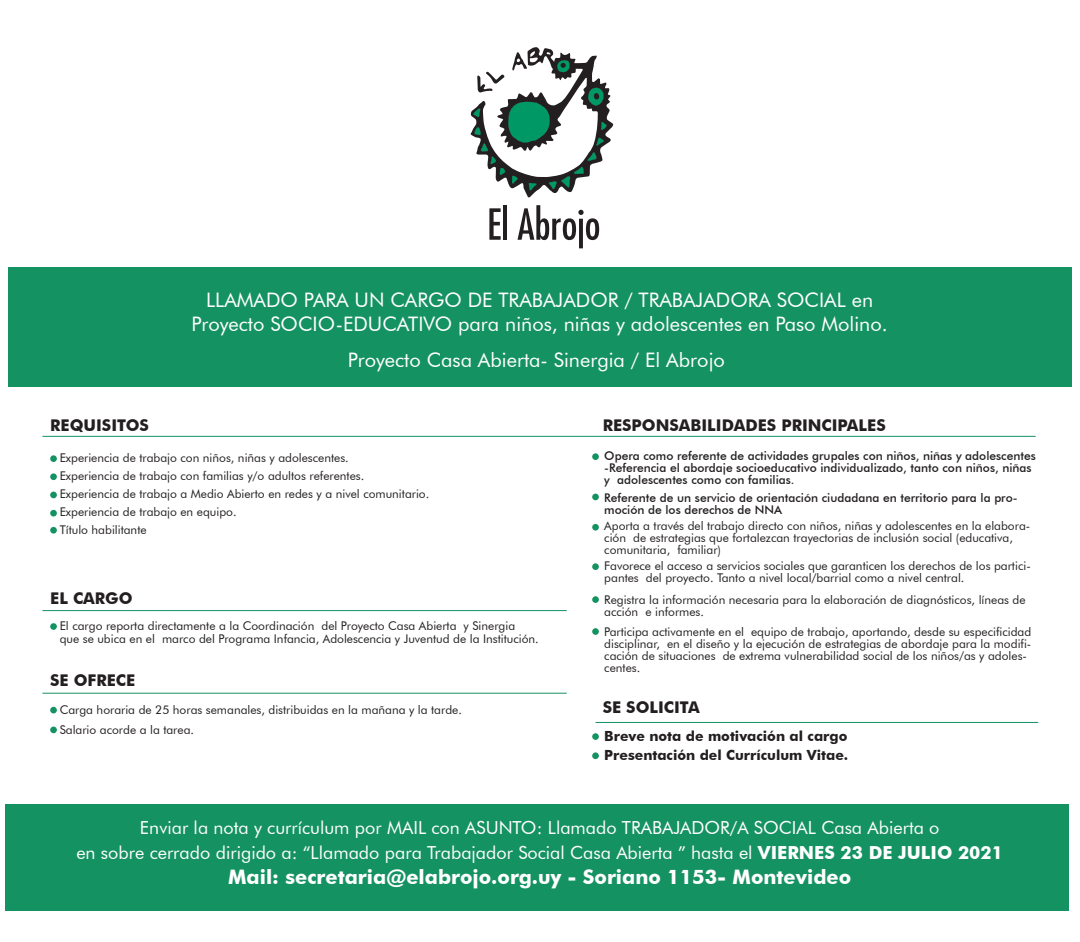
<style>
.page{position:relative;width:1080px;height:942px;background:#fff}
.page>*{position:absolute;margin:0;border:0;box-sizing:border-box;transform-origin:0 0}
.t1{font:20px/24px "Futura BT";color:#fff;text-align:center}
.t2{font:700 20px "Futura BT";color:#fff}
.t3{font:18px/25px "Futura BT";color:#fff;text-align:center}
.t4{font:700 16.2px "Futura BT";color:#231f20}
.t5{font:700 14px/19px "Futura BT";color:#231f20}
.t6{font:12px/12px "Futura BT";color:#231f20}
.t7{font:500 12px/12px "Futura BT";color:#231f20}
.s1{font-weight:700}
</style>
<div class="page">
<div style="left:6px;top:804px;width:1063px;height:106px;background:#159262"></div>
<svg style="left:470px;top:47px;width:144px;height:151px"></svg>
<svg style="left:489px;top:208px;width:12px;height:32px"></svg>
<hr style="left:503px;top:205px;width:4px;height:35px;background:#231f20">
<svg style="left:518px;top:205px;width:81px;height:43px"></svg>
<div style="left:8px;top:267px;width:1063px;height:119px;background:#159262"></div>
<div style="left:50px;top:455px;width:7px;height:7px;background:#159262;border-radius:50%"></div>
<div style="left:50px;top:473px;width:7px;height:7px;background:#159262;border-radius:50%"></div>
<div style="left:50px;top:492px;width:7px;height:6px;background:#159262;border-radius:50%"></div>
<div style="left:50px;top:510px;width:7px;height:6px;background:#159262;border-radius:50%"></div>
<div style="left:50px;top:527px;width:7px;height:7px;background:#159262;border-radius:50%"></div>
<div style="left:592px;top:453px;width:7px;height:7px;background:#159262;border-radius:50%"></div>
<div style="left:592px;top:628px;width:7px;height:7px;background:#159262;border-radius:50%"></div>
<div style="left:592px;top:494px;width:7px;height:6px;background:#159262;border-radius:50%"></div>
<div style="left:592px;top:563px;width:7px;height:7px;background:#159262;border-radius:50%"></div>
<div style="left:592px;top:524px;width:7px;height:7px;background:#159262;border-radius:50%"></div>
<div style="left:592px;top:596px;width:7px;height:7px;background:#159262;border-radius:50%"></div>
<div style="left:50px;top:623px;width:7px;height:7px;background:#159262;border-radius:50%"></div>
<div style="left:592px;top:733px;width:7px;height:7px;background:#159262;border-radius:50%"></div>
<div style="left:592px;top:752px;width:7px;height:7px;background:#159262;border-radius:50%"></div>
<hr style="left:42px;top:436px;width:994px;height:1px;background:#159262">
<hr style="left:42px;top:610px;width:525px;height:1px;background:#159262">
<hr style="left:596px;top:722px;width:442px;height:1px;background:#159262">
<div style="left:50px;top:707px;width:7px;height:6px;background:#159262;border-radius:50%"></div>
<hr style="left:42px;top:693px;width:525px;height:1px;background:#159262">
<div style="left:50px;top:727px;width:7px;height:6px;background:#159262;border-radius:50%"></div>
<h1 class="t1" style="left:192px;top:287px;width:698px">LLAMADO PARA UN CARGO DE TRABAJADOR / TRABAJADORA SOCIAL en<br>Proyecto SOCIO-EDUCATIVO para niños, niñas y adolescentes en Paso Molino.</h1>
<h1 class="t1" style="left:348px;top:348px;width:378px">Proyecto Casa Abierta- Sinergia / El Abrojo</h1>
<h3 class="t4" style="left:50px;top:415px;width:100px">REQUISITOS</h3>
<p class="t6" style="left:60px;top:449px;width:371px;line-height:18px">Experiencia de trabajo con niños, niñas y adolescentes.<br>Experiencia de trabajo con familias y/o adultos referentes.<br>Experiencia de trabajo a Medio Abierto en redes y a nivel comunitario.<br>Experiencia de trabajo en equipo.<br>Título habilitante</p>
<h3 class="t4" style="left:50px;top:588px;width:84px">EL CARGO</h3>
<p class="t6" style="left:60px;top:619px;width:481px;line-height:13px">El cargo reporta directamente a la Coordinación del Proyecto Casa Abierta y Sinergia<br>que se ubica en el marco del Programa Infancia, Adolescencia y Juventud de la Institución.</p>
<h3 class="t4" style="left:50px;top:670px;width:87px">SE OFRECE</h3>
<p class="t6" style="left:60px;top:700px;width:404px;line-height:20px">Carga horaria de 25 horas semanales, distribuidas en la mañana y la tarde.<br>Salario acorde a la tarea.</p>
<h3 class="t4" style="left:603px;top:415px;width:285px">RESPONSABILIDADES PRINCIPALES</h3>
<p class="t7" style="left:604px;top:450px;width:433px">Opera como referente de actividades grupales con niños, niñas y adolescentes -Referencia el abordaje socioeducativo individualizado, tanto con niños, niñas y adolescentes como con familias.</p>
<p class="t7" style="left:604px;top:491px;width:415px">Referente de un servicio de orientación ciudadana en territorio para la pro&shy;moción de los derechos de NNA</p>
<p class="t6" style="left:604px;top:519px;width:427px">Aporta a través del trabajo directo con niños, niñas y adolescentes en la elabora&shy;ción de estrategias que fortalezcan trayectorias de inclusión social (educativa, comunitaria, familiar)</p>
<p class="t6" style="left:604px;top:560px;width:428px">Favorece el acceso a servicios sociales que garanticen los derechos de los partici&shy;pantes del proyecto. Tanto a nivel local/barrial como a nivel central.</p>
<p class="t6" style="left:604px;top:594px;width:423px">Registra la información necesaria para la elaboración de diagnósticos, líneas de acción e informes.</p>
<p class="t6" style="left:604px;top:626px;width:429px">Participa activamente en el equipo de trabajo, aportando, desde su especificidad disciplinar, en el diseño y la ejecución de estrategias de abordaje para la modifi&shy;cación de situaciones de extrema vulnerabilidad social de los niños/as y adoles&shy;centes.</p>
<h3 class="t4" style="left:603px;top:698px;width:99px">SE SOLICITA</h3>
<p class="t5" style="left:604px;top:726px;width:246px">Breve nota de motivación al cargo<br>Presentación del Currículum Vitae.</p>
<h2 class="t3" style="left:76px;top:815px;width:928px">Enviar la nota y currículum por MAIL con ASUNTO: Llamado TRABAJADOR/A SOCIAL Casa Abierta o<br>en sobre cerrado dirigido a: “Llamado para Trabajador Social Casa Abierta ” hasta el <span class="s1">VIERNES 23 DE JULIO 2021</span></h2>
<h1 class="t2" style="left:228px;top:865px;width:625px">Mail: secretaria@elabrojo.org.uy - Soriano 1153- Montevideo</h1>
</div>
